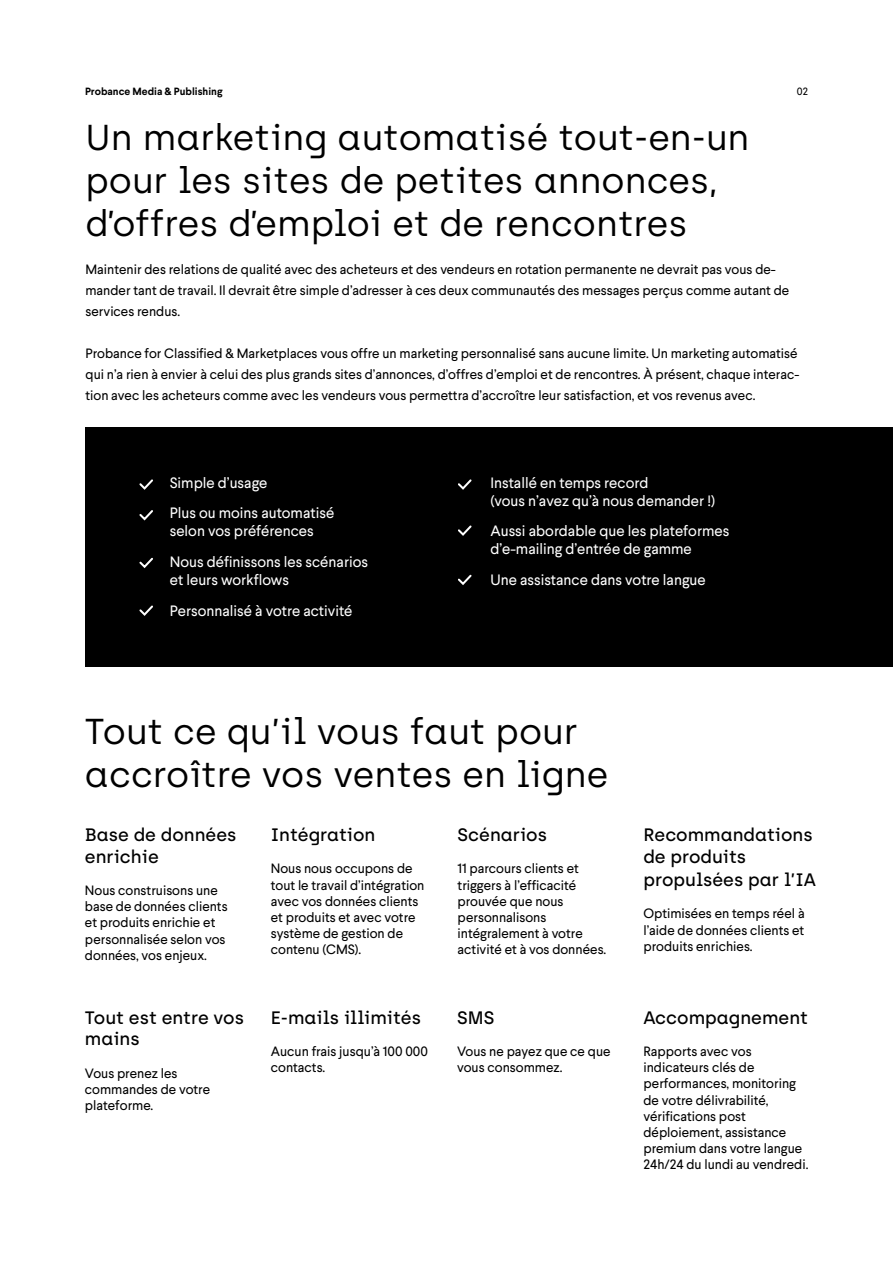
<style>
.page{position:relative;width:893px;height:1263px;background:#fff}
.page>*{position:absolute;margin:0;border:0;box-sizing:border-box;transform-origin:0 0}
.t1{font:36px/43.2px "Archia";color:#000}
.t2{font:500 18px/21.6px "Archia";color:#000}
.t3{font:15px/30.8px "Larsseit";color:#fff}
.t4{font:13.5px/16.2px "Larsseit";color:#000}
.t5{font:700 10.5px "Larsseit";color:#000}
.t6{font:10.5px "Larsseit";color:#000}
</style>
<div class="page">
<div style="left:85px;top:428px;width:808px;height:239px;background:#000"></div>
<svg style="left:139px;top:510px;width:14px;height:11px"></svg>
<svg style="left:458px;top:525px;width:14px;height:11px"></svg>
<svg style="left:139px;top:479px;width:14px;height:11px"></svg>
<svg style="left:458px;top:479px;width:14px;height:11px"></svg>
<svg style="left:139px;top:557px;width:14px;height:12px"></svg>
<svg style="left:458px;top:574px;width:14px;height:11px"></svg>
<svg style="left:139px;top:605px;width:14px;height:11px"></svg>
<p class="t5" style="left:85px;top:84px;width:139px">Probance Media &amp; Publishing</p>
<p class="t6" style="left:797px;top:85px;width:12px">02</p>
<h1 class="t1" style="left:85px;top:115px;width:665px">Un marketing automatisé tout-en-un pour les sites de petites annonces, d’offres d’emploi et de rencontres</h1>
<p class="t4" style="left:85px;top:259px;width:705px;line-height:21px">Maintenir des relations de qualité avec des acheteurs et des vendeurs en rotation permanente ne devrait pas vous de&shy;mander tant de travail. Il devrait être simple d’adresser à ces deux communautés des messages perçus comme autant de services rendus.</p>
<p class="t4" style="left:85px;top:343px;width:715px;line-height:21px">Probance for Classified &amp; Marketplaces vous offre un marketing personnalisé sans aucune limite. Un marketing automatisé qui n’a rien à envier à celui des plus grands sites d’annonces, d’offres d’emploi et de rencontres. À présent, chaque interac&shy;tion avec les acheteurs comme avec les vendeurs vous permettra d’accroître leur satisfaction, et vos revenus avec.</p>
<p class="t3" style="left:170px;top:467px;width:166px">Simple d’usage<br>Plus ou moins automatisé</p>
<p class="t3" style="left:170px;top:516px;width:200px">selon vos préférences<br>Nous définissons les scénarios</p>
<p class="t3" style="left:170px;top:564px;width:184px">et leurs workflows<br>Personnalisé à votre activité</p>
<p class="t3" style="left:490px;top:473px;width:226px;line-height:18px">Installé en temps record<br>(vous n’avez qu’à nous demander !)</p>
<p class="t3" style="left:490px;top:522px;width:241px;line-height:18px">Aussi abordable que les plateformes d’e-mailing d’entrée de gamme</p>
<p class="t3" style="left:490px;top:564px;width:217px">Une assistance dans votre langue</p>
<h1 class="t1" style="left:85px;top:710px;width:525px">Tout ce qu’il vous faut pour accroître vos ventes en ligne</h1>
<h2 class="t2" style="left:85px;top:824px;width:153px">Base de données enrichie</h2>
<p class="t4" style="left:85px;top:882px;width:144px">Nous construisons une base de données clients et produits enrichie et personnalisée selon vos données, vos enjeux.</p>
<h2 class="t2" style="left:85px;top:1006px;width:161px">Tout est entre vos mains</h2>
<p class="t4" style="left:85px;top:1065px;width:127px">Vous prenez les commandes de votre plateforme.</p>
<h2 class="t2" style="left:271px;top:824px;width:106px">Intégration</h2>
<p class="t4" style="left:271px;top:860px;width:155px">Nous nous occupons de tout le travail d’intégration avec vos données clients et produits et avec votre système de gestion de contenu (CMS).</p>
<h2 class="t2" style="left:271px;top:1006px;width:152px">E-mails illimités</h2>
<p class="t4" style="left:271px;top:1043px;width:159px">Aucun frais jusqu’à 100 000 contacts.</p>
<h2 class="t2" style="left:458px;top:824px;width:91px">Scénarios</h2>
<p class="t4" style="left:458px;top:860px;width:150px">11 parcours clients et triggers à l’efficacité prouvée que nous personnalisons intégralement à votre activité et à vos données.</p>
<h2 class="t2" style="left:457px;top:1006px;width:39px">SMS</h2>
<p class="t4" style="left:457px;top:1043px;width:155px">Vous ne payez que ce que vous consommez.</p>
<h2 class="t2" style="left:643px;top:824px;width:171px">Recommandations de produits</h2>
<h2 class="t2" style="left:643px;top:869px;width:174px">propulsées par l’IA</h2>
<p class="t4" style="left:643px;top:905px;width:163px;text-align:justify">Optimisées en temps réel à l’aide de données clients et produits enrichies.</p>
<h2 class="t2" style="left:643px;top:1006px;width:166px">Accompagnement</h2>
<p class="t4" style="left:643px;top:1043px;width:166px">Rapports avec vos indicateurs clés de performances, monitoring de votre délivrabilité, vérifications post déploiement, assistance premium dans votre langue<br>24h/24 du lundi au vendredi.</p>
</div>
